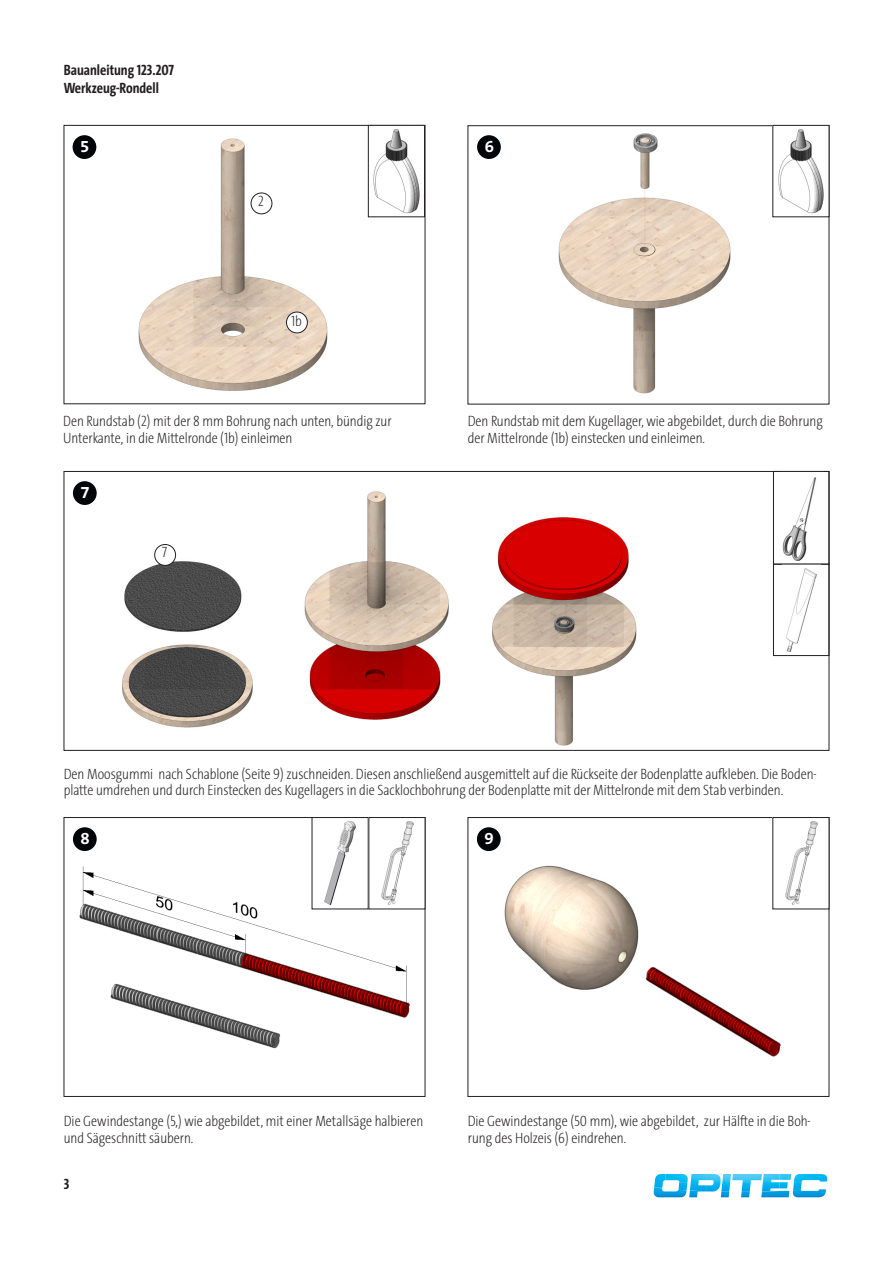
<style>
.page{position:relative;width:893px;height:1263px;background:#fff}
.page>*{position:absolute;margin:0;border:0;box-sizing:border-box;transform-origin:0 0}
.t1{font:700 16.8px "The Sans B W7";color:#fff}
.Anleitung-Info{font:200 15px/16.5px "The Sans Cd LF2";color:#231f20}
.Beschreibung_linksbü{font:700 15px "The Sans Cd LF7";color:#231f20}
</style>
<div class="page">
<svg style="left:653px;top:1174px;width:175px;height:24px"></svg>
<img style="left:138px;top:127px;width:242px;height:264px">
<img style="left:122px;top:491px;width:515px;height:255px">
<div style="left:72px;top:480px;width:26px;height:26px;background:#000507;border-radius:50%"></div>
<div style="left:71px;top:479px;width:27px;height:28px;border:2px solid #fff;border-radius:50%"></div>
<img style="left:782px;top:477px;width:34px;height:84px">
<div style="left:773px;top:471px;width:56px;height:93px;border:1px solid #231f20"></div>
<img style="left:786px;top:568px;width:31px;height:84px">
<div style="left:773px;top:564px;width:56px;height:92px;border:1px solid #231f20"></div>
<div style="left:476px;top:134px;width:26px;height:26px;background:#000507;border-radius:50%"></div>
<div style="left:475px;top:133px;width:28px;height:28px;border:2px solid #fff;border-radius:50%"></div>
<img style="left:558px;top:133px;width:173px;height:261px">
<div style="left:72px;top:134px;width:25px;height:26px;background:#000507;border-radius:50%"></div>
<div style="left:71px;top:133px;width:27px;height:28px;border:2px solid #fff;border-radius:50%"></div>
<div style="left:368px;top:125px;width:56px;height:92px;background:#fff"></div>
<img style="left:373px;top:129px;width:47px;height:85px">
<div style="left:368px;top:125px;width:57px;height:92px;border:1px solid #231f20"></div>
<div style="left:286px;top:312px;width:21px;height:21px;background:#fff;border-radius:50%"></div>
<div style="left:286px;top:312px;width:22px;height:21px;border:1px solid #231f20;border-radius:50%"></div>
<div style="left:251px;top:193px;width:21px;height:21px;background:#fff;border-radius:50%"></div>
<div style="left:251px;top:193px;width:21px;height:21px;border:1px solid #231f20;border-radius:50%"></div>
<img style="left:778px;top:129px;width:46px;height:85px">
<div style="left:155px;top:544px;width:21px;height:21px;background:#fff;border-radius:50%"></div>
<div style="left:154px;top:544px;width:22px;height:22px;border:1px solid #231f20;border-radius:50%"></div>
<img style="left:79px;top:850px;width:344px;height:199px">
<div style="left:64px;top:817px;width:361px;height:280px;border:1px solid #231f20"></div>
<div style="left:72px;top:826px;width:26px;height:26px;background:#000507;border-radius:50%"></div>
<div style="left:71px;top:825px;width:27px;height:28px;border:2px solid #fff;border-radius:50%"></div>
<div style="left:369px;top:817px;width:56px;height:92px;background:#fff"></div>
<img style="left:381px;top:821px;width:33px;height:84px">
<div style="left:312px;top:817px;width:56px;height:92px;background:#fff"></div>
<img style="left:324px;top:821px;width:32px;height:84px">
<img style="left:504px;top:855px;width:290px;height:202px">
<div style="left:468px;top:817px;width:361px;height:280px;border:1px solid #231f20"></div>
<div style="left:476px;top:826px;width:25px;height:26px;background:#000507;border-radius:50%"></div>
<div style="left:475px;top:825px;width:27px;height:28px;border:2px solid #fff;border-radius:50%"></div>
<div style="left:773px;top:817px;width:56px;height:92px;background:#fff"></div>
<img style="left:785px;top:821px;width:33px;height:84px">
<p class="Beschreibung_linksbü" style="left:64px;top:60px;width:112px">Bauanleitung 123.207</p>
<p class="Beschreibung_linksbü" style="left:64px;top:78px;width:97px">Werkzeug-Rondell</p>
<p class="t1" style="left:80px;top:136px;width:11px">5</p>
<p class="Anleitung-Info" style="left:258px;top:192px;width:7px">2</p>
<p class="Anleitung-Info" style="left:291px;top:313px;width:12px">1b</p>
<p class="Anleitung-Info" style="left:63px;top:412px;width:330px">Den Rundstab (2) mit der 8 mm Bohrung nach unten, bündig zur<br>Unterkante, in die Mittelronde (1b) einleimen</p>
<p class="t1" style="left:81px;top:482px;width:11px">7</p>
<p class="Anleitung-Info" style="left:162px;top:544px;width:7px">7</p>
<p class="t1" style="left:485px;top:136px;width:11px">6</p>
<p class="Anleitung-Info" style="left:468px;top:412px;width:356px">Den Rundstab mit dem Kugellager, wie abgebildet, durch die Bohrung der Mittelronde (1b) einstecken und einleimen.</p>
<p class="Anleitung-Info" style="left:64px;top:765px;width:754px">Den Moosgummi nach Schablone (Seite 9) zuschneiden. Diesen anschließend ausgemittelt auf die Rückseite der Bodenplatte aufkleben. Die Boden&shy;platte umdrehen und durch Einstecken des Kugellagers in die Sacklochbohrung der Bodenplatte mit der Mittelronde mit dem Stab verbinden.</p>
<p class="t1" style="left:81px;top:828px;width:11px">8</p>
<p class="t1" style="left:485px;top:828px;width:11px">9</p>
<p class="Anleitung-Info" style="left:64px;top:1113px;width:361px">Die Gewindestange (5,) wie abgebildet, mit einer Metallsäge halbieren und Sägeschnitt säubern.</p>
<p class="Beschreibung_linksbü" style="left:64px;top:1174px;width:7px">3</p>
<p class="Anleitung-Info" style="left:468px;top:1113px;width:344px">Die Gewindestange (50 mm), wie abgebildet, zur Hälfte in die Boh&shy;rung des Holzeis (6) eindrehen.</p>
</div>
